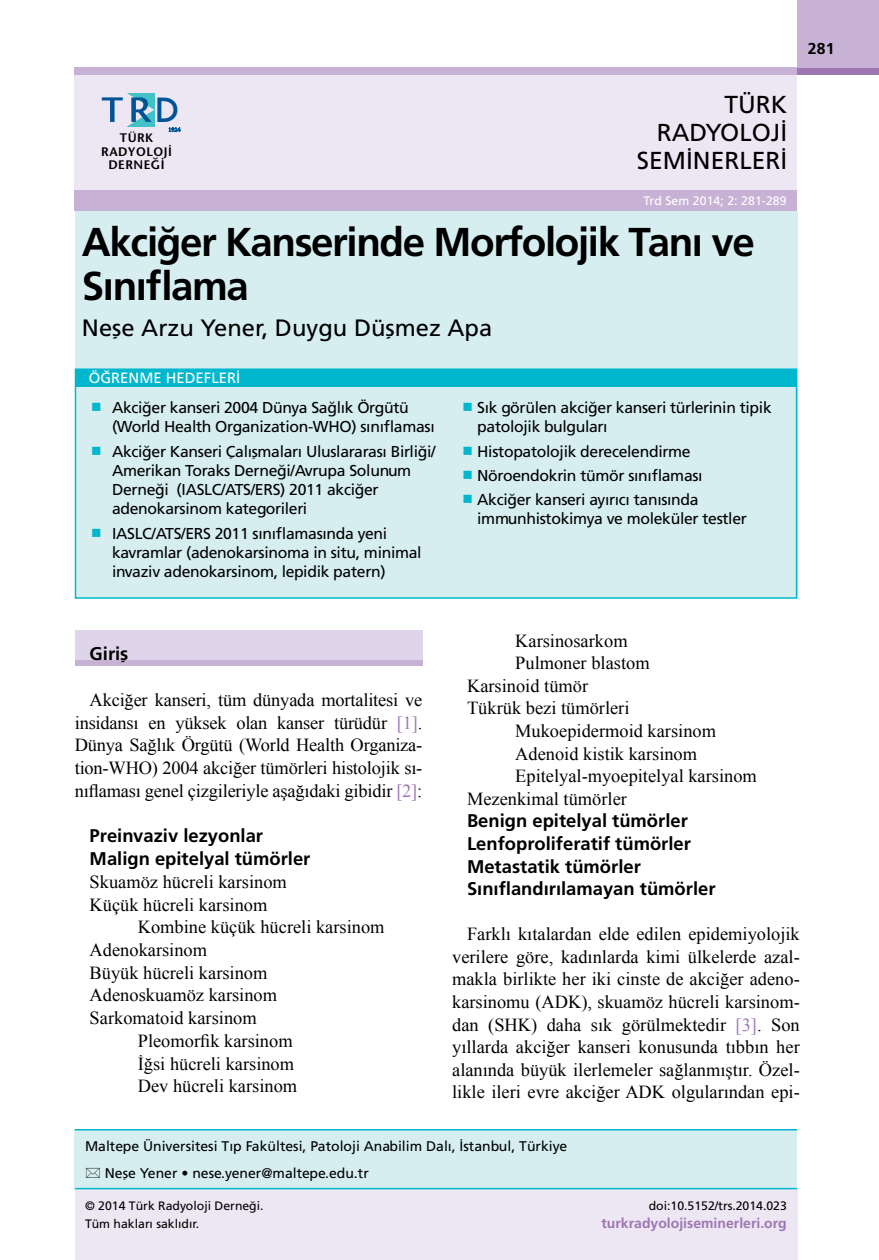
<style>
.page{position:relative;width:879px;height:1260px;background:#fff}
.page>*{position:absolute;margin:0;border:0;box-sizing:border-box;transform-origin:0 0}
.t1{font:40.25px/43.8px "Frutiger Bold Tr";letter-spacing:-.035em;color:#000}
.t2{font:500 32.55px "Futura";color:#005496;scale:1.05 1}
.t3{font:24.5px/28px "Frutiger Normal Tr";color:#000;text-align:right}
.t4{font:23.62px "Frutiger Normal Tr";color:#000}
.t5{font:18.38px/22.6px "Times New Roman";color:#000;text-align:justify}
.t6{font:18.38px/22.6px "Frutiger Bold Tr";color:#000}
.t7{font:15.75px/19.2px "Frutiger Normal Tr";letter-spacing:-.02em;color:#000}
.t8{font:15.75px "Frutiger Bold Tr";color:#000}
.t9{font:14.88px "Frutiger Normal Tr";color:#fff}
.t10{font:14px/27.5px "Frutiger Normal Tr";color:#000}
.t11{font:14px "Frutiger Bold Tr";color:#9e76b4}
.t12{font:14px/24.2px "Wingdings";color:#00b7ce;text-align:justify}
.t13{font:600 12.42px/13.5px "Stone Sans Std";letter-spacing:.04em;color:#000;text-align:center}
.t14{font:12.25px "Frutiger Normal Tr";color:#000}
.t15{font:12.25px "Frutiger Normal Tr";letter-spacing:.005em;color:#fff}
.s1{color:#9e76b4}
</style>
<div class="page">
<div style="left:75px;top:630px;width:347px;height:35px;background:#dfd5ea"></div>
<div style="left:75px;top:660px;width:347px;height:6px;background:#c7b2d6"></div>
<div style="left:74px;top:75px;width:722px;height:115px;background:#ede7f3"></div>
<div style="left:796px;top:68px;width:82px;height:7px;background:#9e76b4"></div>
<div style="left:74px;top:68px;width:722px;height:7px;background:#c7b2d6"></div>
<div style="left:74px;top:190px;width:722px;height:21px;background:#c7b2d6"></div>
<div style="left:796px;top:0;width:82px;height:68px;background:#c7b2d6"></div>
<div style="left:75px;top:211px;width:721px;height:387px;background:#d6eef0"></div>
<div style="left:75px;top:369px;width:720px;height:18px;background:#00b7ce"></div>
<div style="left:75px;top:1129px;width:721px;height:59px;background:#d6eef0"></div>
<hr style="left:75px;top:1129px;width:721px;height:2px;background:#00b7ce">
<div style="left:75px;top:1189px;width:721px;height:71px;background:#ede7f3"></div>
<hr style="left:75px;top:1188px;width:721px;height:1px;background:#00b7ce">
<svg style="left:169px;top:128px;width:11px;height:4px"></svg>
<svg style="left:102px;top:93px;width:52px;height:34px"></svg>
<h2 class="t2" style="left:154px;top:87px;width:25px">D</h2>
<p class="t13" style="left:101px;top:131px;width:72px">TÜRK<br>RADYOLOJİ<br>DERNEĞİ</p>
<h3 class="t3" style="left:636px;top:90px;width:152px">TÜRK<br>RADYOLOJİ<br>SEMİNERLERİ</h3>
<p class="t15" style="left:643px;top:193px;width:144px">Trd Sem 2014; 2: 281-289</p>
<h1 class="t1" style="left:82px;top:219px;width:674px">Akciğer Kanserinde Morfolojik Tanı ve<br>Sınıflama</h1>
<p class="t4" style="left:82px;top:314px;width:411px">Neşe Arzu Yener, Duygu Düşmez Apa</p>
<p class="t9" style="left:89px;top:369px;width:153px">ÖĞRENME HEDEFLERİ</p>
<p class="t12" style="left:91px;top:395px;width:12px">■</p>
<p class="t12" style="left:91px;top:439px;width:12px">■</p>
<p class="t12" style="left:91px;top:521px;width:12px">■</p>
<p class="t7" style="left:112px;top:398px;width:324px">Akciğer kanseri 2004 Dünya Sağlık Örgütü (World Health Organization-WHO) sınıflaması</p>
<p class="t7" style="left:112px;top:441px;width:325px">Akciğer Kanseri Çalışmaları Uluslararası Birliği/ Amerikan Toraks Derneği/Avrupa Solunum Derneği (IASLC/ATS/ERS) 2011 akciğer adenokarsinom kategorileri</p>
<p class="t7" style="left:112px;top:523px;width:311px">IASLC/ATS/ERS 2011 sınıflamasında yeni kavramlar (adenokarsinoma in situ, minimal invaziv adenokarsinom, lepidik patern)</p>
<p class="t7" style="left:477px;top:398px;width:296px">Sık görülen akciğer kanseri türlerinin tipik patolojik bulguları</p>
<p class="t7" style="left:477px;top:439px;width:227px;line-height:24.2px">Histopatolojik derecelendirme<br>Nöroendokrin tümör sınıflaması<br>Akciğer kanseri ayırıcı tanısında</p>
<p class="t7" style="left:477px;top:509px;width:271px">immunhistokimya ve moleküler testler</p>
<p class="t12" style="left:462px;top:395px;width:12px">■</p>
<p class="t12" style="left:462px;top:439px;width:12px">■ ■ ■</p>
<p class="t8" style="left:807px;top:39px;width:28px">281</p>
<p class="t5" style="left:515px;top:629px;width:114px">Karsinosarkom</p>
<p class="t5" style="left:515px;top:652px;width:136px">Pulmoner blastom</p>
<p class="t5" style="left:467px;top:674px;width:122px">Karsinoid tümör</p>
<p class="t5" style="left:467px;top:697px;width:164px">Tükrük bezi tümörleri</p>
<p class="t5" style="left:515px;top:719px;width:202px">Mukoepidermoid karsinom</p>
<p class="t5" style="left:515px;top:742px;width:183px">Adenoid kistik karsinom</p>
<p class="t5" style="left:515px;top:764px;width:243px">Epitelyal-myoepitelyal karsinom</p>
<p class="t5" style="left:467px;top:787px;width:161px">Mezenkimal tümörler</p>
<p class="t6" style="left:467px;top:809px;width:250px">Benign epitelyal tümörler<br>Lenfoproliferatif tümörler<br>Metastatik tümörler<br>Sınıflandırılamayan tümörler</p>
<p class="t5" style="left:452px;top:923px;width:349px;text-indent:15px">Farklı kıtalardan elde edilen epidemiyolojik verilere göre, kadınlarda kimi ülkelerde azal&shy;makla birlikte her iki cinste de akciğer adeno&shy;karsinomu (ADK), skuamöz hücreli karsinom&shy;dan (SHK) daha sık görülmektedir <span class="s1">[3]</span>. Son yıllarda akciğer kanseri konusunda tıbbın her alanında büyük ilerlemeler sağlanmıştır. Özel&shy;likle ileri evre akciğer ADK olgularından epi-</p>
<p class="t10" style="left:105px;top:1132px;width:464px;text-indent:-20px">Maltepe Üniversitesi Tıp Fakültesi, Patoloji Anabilim Dalı, İstanbul, Türkiye<br>Neşe Yener • nese.yener@maltepe.edu.tr</p>
<p class="t14" style="left:85px;top:1199px;width:180px">© 2014 Türk Radyoloji Derneği.</p>
<p class="t14" style="left:648px;top:1199px;width:139px">doi:10.5152/trs.2014.023</p>
<p class="t14" style="left:85px;top:1216px;width:116px">Tüm hakları saklıdır.</p>
<p class="t11" style="left:601px;top:1214px;width:187px">turkradyolojiseminerleri.org</p>
<p class="t6" style="left:90px;top:642px;width:40px">Giriş</p>
<p class="t5" style="left:75px;top:688px;width:349px;text-indent:15px">Akciğer kanseri, tüm dünyada mortalitesi ve insidansı en yüksek olan kanser türüdür <span class="s1">[1]</span>.<br>Dünya Sağlık Örgütü (World Health Organiza&shy;tion-WHO) 2004 akciğer tümörleri histolojik sı&shy;nıflaması genel çizgileriyle aşağıdaki gibidir <span class="s1">[2]</span>:</p>
<p class="t6" style="left:90px;top:824px;width:222px">Preinvaziv lezyonlar<br>Malign epitelyal tümörler</p>
<p class="t5" style="left:90px;top:870px;width:198px">Skuamöz hücreli karsinom<br>Küçük hücreli karsinom</p>
<p class="t5" style="left:138px;top:916px;width:248px">Kombine küçük hücreli karsinom</p>
<p class="t5" style="left:90px;top:938px;width:119px">Adenokarsinom</p>
<p class="t5" style="left:90px;top:961px;width:179px">Büyük hücreli karsinom</p>
<p class="t5" style="left:90px;top:984px;width:189px">Adenoskuamöz karsinom</p>
<p class="t5" style="left:90px;top:1007px;width:168px">Sarkomatoid karsinom</p>
<p class="t5" style="left:138px;top:1029px;width:156px">Pleomorfik karsinom</p>
<p class="t5" style="left:138px;top:1052px;width:158px">İğsi hücreli karsinom</p>
<p class="t5" style="left:138px;top:1075px;width:161px">Dev hücreli karsinom</p>
</div>
